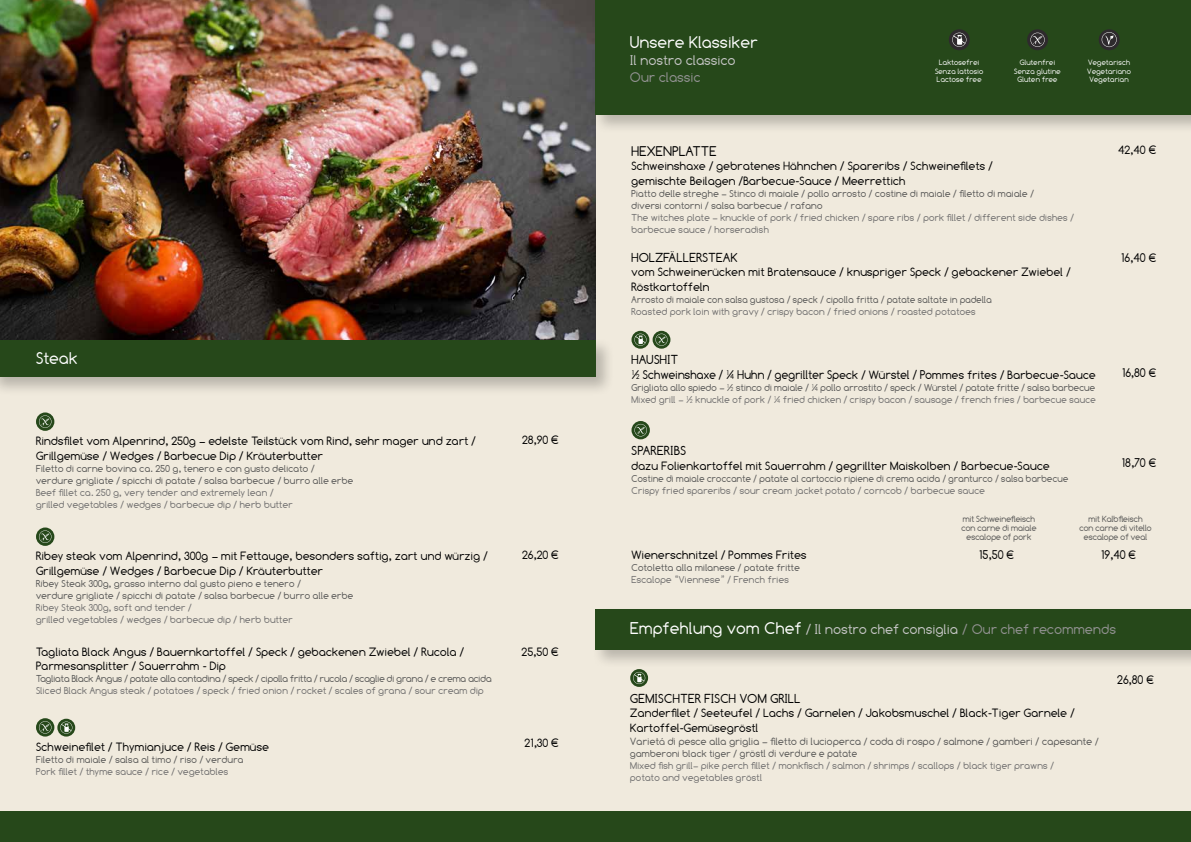
<style>
.page{position:relative;width:1191px;height:842px;background:#fff}
.page>*{position:absolute;margin:0;border:0;box-sizing:border-box;transform-origin:0 0}
.t1{font:17px "Comfortaa";color:#fff}
.t2{font:14px "Comfortaa";color:#c6c6c6}
.t3{font:14px "Comfortaa";color:#000}
.t4{font:14px "Comfortaa";color:#929292}
.t5{font:13px "Comfortaa";color:#000}
.t6{font:12.6px "Comfortaa";letter-spacing:-.01em;color:#000;scale:.95 1}
.t7{font:12px/14.4px "Comfortaa";color:#000}
.t8{font:10.5px/12.6px "Comfortaa";color:#575756}
.t9{font:10px/12px "Comfortaa";color:#706f6f}
.t10{font:10px/12px "Comfortaa";color:#575756}
.t11{font:10px "Comfortaa";color:#575756;scale:.95 1}
.t12{font:10px "Comfortaa";letter-spacing:-.03em;color:#575756}
.t13{font:9px/9px "Comfortaa";letter-spacing:-.02em;color:#575756;text-align:center}
.t14{font:7.7px/8.5px "Comfortaa";color:#fff;text-align:center}
.s1{font-size:12px}
.s2{font-size:17px;color:#fff}
.s3{color:#929292}
.s4{font-size:10px}
</style>
<div class="page">
<div style="left:0;top:0;width:1191px;height:819px;background:#f0eadd"></div>
<img style="left:0;top:0;width:595px;height:337px">
<div style="left:0;top:811px;width:1191px;height:31px;background:#26481a"></div>
<div style="left:0;top:337px;width:614px;height:59px;background:#000;opacity:.23"></div>
<div style="left:0;top:340px;width:595px;height:37px;background:#26481a"></div>
<div style="left:592px;top:606px;width:599px;height:62px;background:#000;opacity:.23"></div>
<div style="left:595px;top:609px;width:596px;height:40px;background:#26481a"></div>
<div style="left:592px;top:0;width:599px;height:134px;background:#000;opacity:.23"></div>
<div style="left:595px;top:0;width:596px;height:115px;background:#26481a"></div>
<svg style="left:631px;top:331px;width:18px;height:18px"></svg>
<svg style="left:634px;top:334px;width:12px;height:12px"></svg>
<svg style="left:652px;top:331px;width:18px;height:18px"></svg>
<svg style="left:655px;top:334px;width:12px;height:12px"></svg>
<svg style="left:631px;top:421px;width:19px;height:18px"></svg>
<svg style="left:634px;top:424px;width:13px;height:12px"></svg>
<div style="left:1027px;top:29px;width:21px;height:21px;background:#2e2a2d;border-radius:50%"></div>
<svg style="left:1030px;top:33px;width:14px;height:14px"></svg>
<svg style="left:1098px;top:29px;width:21px;height:21px"></svg>
<svg style="left:1101px;top:32px;width:15px;height:15px"></svg>
<svg style="left:948px;top:29px;width:21px;height:21px"></svg>
<svg style="left:952px;top:33px;width:14px;height:14px"></svg>
<svg style="left:36px;top:412px;width:18px;height:19px"></svg>
<svg style="left:39px;top:415px;width:12px;height:13px"></svg>
<svg style="left:36px;top:527px;width:18px;height:19px"></svg>
<svg style="left:39px;top:530px;width:12px;height:13px"></svg>
<svg style="left:36px;top:718px;width:18px;height:18px"></svg>
<svg style="left:39px;top:721px;width:12px;height:13px"></svg>
<svg style="left:57px;top:719px;width:18px;height:17px"></svg>
<svg style="left:60px;top:721px;width:12px;height:13px"></svg>
<svg style="left:630px;top:669px;width:18px;height:18px"></svg>
<svg style="left:633px;top:672px;width:12px;height:12px"></svg>
<h1 class="t1" style="left:36px;top:348px;width:43px">Steak</h1>
<p class="t7" style="left:36px;top:434px;width:441px">Rindsfilet vom Alpenrind, 250g – edelste Teilstück vom Rind, sehr mager und zart /<br>Grillgemüse / Wedges / Barbecue Dip / Kräuterbutter</p>
<p class="t10" style="left:36px;top:462px;width:319px">Filetto di carne bovina ca. 250 g, tenero e con gusto delicato / verdure grigliate / spicchi di patate / salsa barbecue / burro alle erbe</p>
<p class="t9" style="left:36px;top:486px;width:258px">Beef fillet ca. 250 g, very tender and extremely lean / grilled vegetables / wedges / barbecue dip / herb butter</p>
<p class="t7" style="left:36px;top:549px;width:453px">Ribey steak vom Alpenrind, 300g – mit Fettauge, besonders saftig, zart und würzig /<br>Grillgemüse / Wedges / Barbecue Dip / Kräuterbutter</p>
<p class="t10" style="left:36px;top:577px;width:319px">Ribey Steak 300g, grasso interno dal gusto pieno e tenero /<br>verdure grigliate / spicchi di patate / salsa barbecue / burro alle erbe</p>
<p class="t9" style="left:36px;top:601px;width:258px">Ribey Steak 300g, soft and tender /<br>grilled vegetables / wedges / barbecue dip / herb butter</p>
<p class="t7" style="left:36px;top:645px;width:430px">Tagliata Black Angus / Bauernkartoffel / Speck / gebackenen Zwiebel / Rucola /<br>Parmesansplitter / Sauerrahm - Dip</p>
<p class="t12" style="left:36px;top:673px;width:457px">Tagliata Black Angus / patate alla contadina / speck / cipolla fritta / rucola / scaglie di grana / e crema acida</p>
<p class="t9" style="left:36px;top:685px;width:449px">Sliced Black Angus steak / potatoes / speck / fried onion / rocket / scales of grana / sour cream dip</p>
<p class="t7" style="left:36px;top:740px;width:235px">Schweinefilet / Thymianjuce / Reis / Gemüse</p>
<p class="t10" style="left:36px;top:753px;width:209px">Filetto di maiale / salsa al timo / riso / verdura</p>
<p class="t9" style="left:36px;top:765px;width:194px">Pork fillet / thyme sauce / rice / vegetables</p>
<p class="t7" style="left:522px;top:432px;width:38px">28,90 €</p>
<p class="t7" style="left:522px;top:547px;width:38px">26,20 €</p>
<p class="t7" style="left:522px;top:645px;width:38px">25,50 €</p>
<p class="t7" style="left:525px;top:735px;width:35px">21,30 €</p>
<h1 class="t1" style="left:630px;top:33px;width:129px">Unsere Klassiker</h1>
<p class="t2" style="left:630px;top:52px;width:107px">Il nostro classico</p>
<p class="t4" style="left:630px;top:69px;width:72px">Our classic</p>
<p class="t14" style="left:935px;top:58px;width:50px">Laktosefrei<br>Senza lattosio<br>Lactose free</p>
<p class="t14" style="left:1087px;top:58px;width:45px;text-align:justify">Vegetarisch Vegetariano Vegetarian</p>
<p class="t14" style="left:1014px;top:58px;width:48px">Glutenfrei<br>Senza glutine<br>Gluten free</p>
<p class="t3" style="left:631px;top:143px;width:87px">HEXENPLATTE</p>
<p class="t7" style="left:631px;top:159px;width:363px">Schweinshaxe / gebratenes Hähnchen / Spareribs / Schweinefilets / gemischte Beilagen /Barbecue-Sauce / Meerrettich</p>
<p class="t10" style="left:631px;top:187px;width:404px">Piatto delle streghe – Stinco di maiale / pollo arrosto / costine di maiale / filetto di maiale / diversi contorni / salsa barbecue / rafano</p>
<p class="t9" style="left:631px;top:211px;width:444px">The witches plate – knuckle of pork / fried chicken / spare ribs / pork fillet / different side dishes / barbecue sauce / horseradish</p>
<p class="t5" style="left:631px;top:250px;width:108px">HOLZFÄLLERSTEAK</p>
<p class="t7" style="left:631px;top:265px;width:441px">vom Schweinerücken mit Bratensauce / knuspriger Speck / gebackener Zwiebel /<br>Röstkartoffeln</p>
<p class="t11" style="left:631px;top:294px;width:381px">Arrosto di maiale con salsa gustosa / speck / cipolla fritta / patate saltate in padella</p>
<p class="t9" style="left:631px;top:305px;width:346px">Roasted pork loin with gravy / crispy bacon / fried onions / roasted potatoes</p>
<p class="t5" style="left:631px;top:352px;width:49px">HAUSHIT</p>
<p class="t6" style="left:631px;top:368px;width:490px">½ Schweinshaxe / ¼ Huhn / gegrillter Sp<span class="s1">eck / W</span>ürstel / Po<span class="s1">mmes frites / Barbecue-Sauce</span></p>
<p class="t10" style="left:631px;top:382px;width:465px">Grigliata allo spiedo – ½ stinco di maiale / ¼ pollo arrostito / speck / Würstel / patate fritte / salsa barbecue</p>
<p class="t9" style="left:631px;top:394px;width:466px">Mixed grill – ½ knuckle of pork / ¼ fried chicken / crispy bacon / sausage / french fries / barbecue sauce</p>
<p class="t5" style="left:631px;top:443px;width:56px">SPARERIBS</p>
<p class="t7" style="left:631px;top:459px;width:420px">dazu Folienkartoffel mit Sauerrahm / gegrillter Maiskolben / Barbecue-Sauce</p>
<p class="t11" style="left:631px;top:473px;width:461px">Costine di maiale croccante / patate al cartoccio ripiene di crema acida / granturco / salsa barbecue</p>
<p class="t9" style="left:631px;top:485px;width:355px">Crispy fried spareribs / sour cream jacket potato / corncob / barbecue sauce</p>
<p class="t7" style="left:1118px;top:143px;width:39px">42,40 €</p>
<p class="t6" style="left:1121px;top:250px;width:38px">16,40 <span class="s1">€</span></p>
<p class="t6" style="left:1122px;top:365px;width:37px">16,80 <span class="s1">€</span></p>
<p class="t6" style="left:1122px;top:456px;width:37px">18,70 <span class="s1">€</span></p>
<p class="t7" style="left:631px;top:548px;width:177px">Wienerschnitzel / Pommes Frites</p>
<p class="t10" style="left:631px;top:561px;width:170px">Cotoletta alla milanese / patate fritte</p>
<p class="t9" style="left:631px;top:573px;width:159px">Escalope “Viennese” / French fries</p>
<p class="t13" style="left:961px;top:515px;width:77px">mit Schweinefleisch con carne di maiale escalope of pork</p>
<p class="t13" style="left:1079px;top:515px;width:74px">mit Kalbfleisch<br>con carne di vitello escalope of veal</p>
<p class="t6" style="left:979px;top:548px;width:38px">15,50 <span class="s1">€</span></p>
<p class="t6" style="left:1101px;top:548px;width:38px">19,40 <span class="s1">€</span></p>
<p class="t2" style="left:630px;top:621px;width:487px"><span class="s2">Empfehlung vom Chef</span> / Il nostro chef consiglia <span class="s3">/ Our chef recommends</span></p>
<p class="t5" style="left:630px;top:691px;width:172px">GEMISCHTER FISCH VOM GRILL</p>
<p class="t7" style="left:630px;top:705px;width:446px;line-height:15.1px">Zanderfilet / Seeteufel / Lachs / Garnelen / Jakobsmuschel / Black-Tiger Garnele /<br>Kartoffel-Gemüsegröstl</p>
<p class="t8" style="left:630px;top:735px;width:470px">Varietá di pesce alla griglia – filetto di lucioperca <span class="s4">/</span> coda di rospo <span class="s4">/</span> salmone <span class="s4">/</span> gamberi / capesante <span class="s4">/ gamberoni black tiger /</span> gröstl di verdure e patate</p>
<p class="t9" style="left:630px;top:760px;width:425px">Mixed fish grill– pike perch fillet / monkfisch / salmon / shrimps / scallops / black tiger prawns / potato and vegetables gröstl</p>
<p class="t6" style="left:1117px;top:672px;width:39px">26,80 <span class="s1">€</span></p>
</div>
